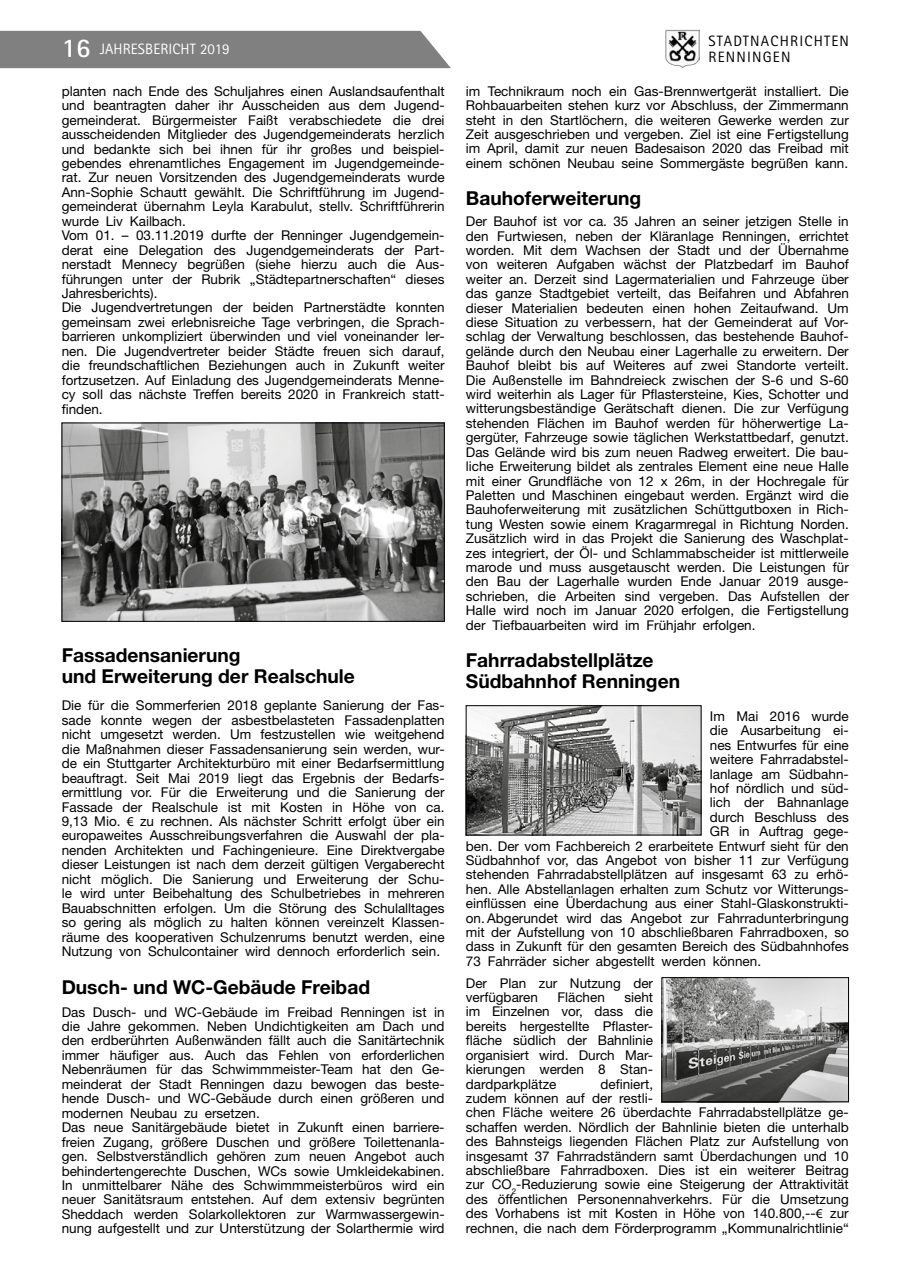
<style>
.page{position:relative;width:902px;height:1280px;background:#fff}
.page>*{position:absolute;margin:0;border:0;box-sizing:border-box;transform-origin:0 0}
.t1{font:700 27px "Rotis Sans Serif";color:#fff}
.t2{font:700 19.2px/20.7px "Helvetica Neue";color:#000}
.t3{font:15px "Rotis Sans Serif";letter-spacing:.08em;color:#000}
.t4{font:15px "Rotis Sans Serif";letter-spacing:.01em;color:#fff}
.t5{font:13.5px/14.4px "Helvetica Neue";color:#000}
.s1{font-family:"Myriad Pro"}
</style>
<div class="page">
<div style="left:0;top:31px;width:451px;height:37px;background:#808080"></div>
<img style="left:665px;top:30px;width:34px;height:38px">
<img style="left:64px;top:425px;width:378px;height:195px">
<div style="left:62px;top:423px;width:382px;height:199px;border:1px solid #000"></div>
<img style="left:468px;top:707px;width:231px;height:126px">
<div style="left:466px;top:705px;width:235px;height:130px;border:1px solid #000"></div>
<img style="left:663px;top:979px;width:183px;height:121px">
<div style="left:661px;top:977px;width:187px;height:125px;border:1px solid #000"></div>
<p class="t3" style="left:708px;top:32px;width:142px">STADTNACHRICHTEN</p>
<h1 class="t1" style="left:62px;top:31px;width:30px">16</h1>
<p class="t3" style="left:708px;top:48px;width:84px">RENNINGEN</p>
<p class="t4" style="left:100px;top:40px;width:15px">JAHRE</p>
<p class="t4" style="left:138px;top:40px;width:24px">SBERICHT</p>
<p class="t4" style="left:200px;top:40px;width:31px">2019</p>
<p class="t5" style="left:62px;top:83px;width:384px">planten nach Ende des Schuljahres einen Auslandsaufenthalt und beantragten daher ihr Ausscheiden aus dem Jugend&shy;gemeinderat. Bürgermeister Faißt verabschiedete die drei ausscheidenden Mitglieder des Jugendgemeinderats herzlich und bedankte sich bei ihnen für ihr großes und beispiel&shy;gebendes ehrenamtliches Engagement im Jugendgemeinde&shy;rat. Zur neuen Vorsitzenden des Jugendgemeinderats wurde Ann-Sophie Schautt gewählt. Die Schriftführung im Jugend&shy;gemeinderat übernahm Leyla Karabulut, stellv. Schriftführerin wurde Liv Kailbach.<br>Vom 01. – 03.11.2019 durfte der Renninger Jugendgemein&shy;derat eine Delegation des Jugendgemeinderats der Part&shy;nerstadt Mennecy begrüßen (siehe hierzu auch die Aus&shy;führungen unter der Rubrik „Städtepartnerschaften“ dieses Jahresberichts).<br>Die Jugendvertretungen der beiden Partnerstädte konnten gemeinsam zwei erlebnisreiche Tage verbringen, die Sprach&shy;barrieren unkompliziert überwinden und viel voneinander ler&shy;nen. Die Jugendvertreter beider Städte freuen sich darauf, die freundschaftlichen Beziehungen auch in Zukunft weiter fortzusetzen. Auf Einladung des Jugendgemeinderats Menne&shy;cy soll das nächste Treffen bereits 2020 in Frankreich statt&shy;finden.</p>
<p class="t5" style="left:466px;top:84px;width:384px;text-align:justify">im Technikraum noch ein Gas-Brennwertgerät installiert. Die Rohbauarbeiten stehen kurz vor Abschluss, der Zimmermann steht in den Startlöchern, die weiteren Gewerke werden zur Zeit ausgeschrieben und vergeben. Ziel ist eine Fertigstellung im April, damit zur neuen Badesaison 2020 das Freibad mit einem schönen Neubau seine Sommergäste begrüßen kann.</p>
<h2 class="t2" style="left:466px;top:188px;width:177px">Bauhoferweiterung</h2>
<p class="t5" style="left:466px;top:214px;width:384px;text-align:justify">Der Bauhof ist vor ca. 35 Jahren an seiner jetzigen Stelle in den Furtwiesen, neben der Kläranlage Renningen, errichtet worden. Mit dem Wachsen der Stadt und der Übernahme von weiteren Aufgaben wächst der Platzbedarf im Bauhof weiter an. Derzeit sind Lagermaterialien und Fahrzeuge über das ganze Stadtgebiet verteilt, das Beifahren und Abfahren dieser Materialien bedeuten einen hohen Zeitaufwand. Um diese Situation zu verbessern, hat der Gemeinderat auf Vor&shy;schlag der Verwaltung beschlossen, das bestehende Bauhof&shy;gelände durch den Neubau einer Lagerhalle zu erweitern. Der Bauhof bleibt bis auf Weiteres auf zwei Standorte verteilt.<br>Die Außenstelle im Bahndreieck zwischen der S-6 und S-60 wird weiterhin als Lager für Pflastersteine, Kies, Schotter und witterungsbeständige Gerätschaft dienen. Die zur Verfügung stehenden Flächen im Bauhof werden für höherwertige La&shy;gergüter, Fahrzeuge sowie täglichen Werkstattbedarf, genutzt.<br>Das Gelände wird bis zum neuen Radweg erweitert. Die bau&shy;liche Erweiterung bildet als zentrales Element eine neue Halle mit einer Grundfläche von 12 x 26m, in der Hochregale für Paletten und Maschinen eingebaut werden. Ergänzt wird die Bauhoferweiterung mit zusätzlichen Schüttgutboxen in Rich&shy;tung Westen sowie einem Kragarmregal in Richtung Norden.<br>Zusätzlich wird in das Projekt die Sanierung des Waschplat&shy;zes integriert, der Öl- und Schlammabscheider ist mittlerweile marode und muss ausgetauscht werden. Die Leistungen für den Bau der Lagerhalle wurden Ende Januar 2019 ausge&shy;schrieben, die Arbeiten sind vergeben. Das Aufstellen der Halle wird noch im Januar 2020 erfolgen, die Fertigstellung der Tiefbauarbeiten wird im Frühjahr erfolgen.</p>
<h2 class="t2" style="left:466px;top:649px;width:216px">Fahrradabstellplätze<br>Südbahnhof Renningen</h2>
<p class="t5" style="left:709px;top:709px;width:140px">Im Mai 2016 wurde</p>
<p class="t5" style="left:709px;top:723px;width:140px">die Ausarbeitung ei-</p>
<p class="t5" style="left:709px;top:737px;width:140px">nes Entwurfes für eine</p>
<p class="t5" style="left:709px;top:752px;width:140px">weitere Fahrradabstel-</p>
<p class="t5" style="left:709px;top:766px;width:140px">lanlage am Südbahn-</p>
<p class="t5" style="left:709px;top:781px;width:140px">hof nördlich und süd-</p>
<p class="t5" style="left:709px;top:795px;width:140px">lich der Bahnanlage</p>
<p class="t5" style="left:709px;top:809px;width:140px">durch Beschluss des</p>
<p class="t5" style="left:709px;top:824px;width:140px">GR in Auftrag gege-</p>
<p class="t5" style="left:466px;top:838px;width:384px">ben. Der vom Fachbereich 2 erarbeitete Entwurf sieht für den</p>
<p class="t5" style="left:466px;top:853px;width:384px">Südbahnhof vor, das Angebot von bisher 11 zur Verfügung</p>
<p class="t5" style="left:466px;top:867px;width:384px">stehenden Fahrradabstellplätzen auf insgesamt 63 zu erhö-</p>
<p class="t5" style="left:466px;top:881px;width:384px">hen. Alle Abstellanlagen erhalten zum Schutz vor Witterungs-</p>
<p class="t5" style="left:466px;top:896px;width:384px">einflüssen eine Überdachung aus einer Stahl-Glaskonstrukti-</p>
<p class="t5" style="left:466px;top:910px;width:384px">on. Abgerundet wird das Angebot zur Fahrradunterbringung</p>
<p class="t5" style="left:466px;top:925px;width:384px">mit der Aufstellung von 10 abschließbaren Fahrradboxen, so</p>
<p class="t5" style="left:466px;top:939px;width:384px">dass in Zukunft für den gesamten Bereich des Südbahnhofes</p>
<p class="t5" style="left:466px;top:954px;width:297px">73 Fahrräder sicher abgestellt werden können.</p>
<p class="t5" style="left:466px;top:975px;width:189px">Der Plan zur Nutzung der verfügbaren</p>
<h2 class="t2" style="left:62px;top:645px;width:294px">Fassadensanierung<br>und Erweiterung der Realschule</h2>
<p class="t5" style="left:62px;top:698px;width:384px;text-align:justify">Die für die Sommerferien 2018 geplante Sanierung der Fas&shy;sade konnte wegen der asbestbelasteten Fassadenplatten nicht umgesetzt werden. Um festzustellen wie weitgehend die Maßnahmen dieser Fassadensanierung sein werden, wur&shy;de ein Stuttgarter Architekturbüro mit einer Bedarfsermittlung beauftragt. Seit Mai 2019 liegt das Ergebnis der Bedarfs&shy;ermittlung vor. Für die Erweiterung und die Sanierung der Fassade der Realschule ist mit Kosten in Höhe von ca.<br>9,13 Mio. <span class="s1">€</span> zu rechnen. Als nächster Schritt erfolgt über ein europaweites Ausschreibungsverfahren die Auswahl der pla&shy;nenden Architekten und Fachingenieure. Eine Direktvergabe dieser Leistungen ist nach dem derzeit gültigen Vergaberecht nicht möglich. Die Sanierung und Erweiterung der Schu&shy;le wird unter Beibehaltung des Schulbetriebes in mehreren Bauabschnitten erfolgen. Um die Störung des Schulalltages so gering als möglich zu halten können vereinzelt Klassen&shy;räume des kooperativen Schulzenrums benutzt werden, eine Nutzung von Schulcontainer wird dennoch erforderlich sein.</p>
<h2 class="t2" style="left:62px;top:976px;width:310px">Dusch- und WC-Gebäude Freibad</h2>
<p class="t5" style="left:62px;top:1004px;width:384px">Das Dusch- und WC-Gebäude im Freibad Renningen ist in die Jahre gekommen. Neben Undichtigkeiten am Dach und den erdberührten Außenwänden fällt auch die Sanitärtechnik immer häufiger aus. Auch das Fehlen von erforderlichen Nebenräumen für das Schwimmmeister-Team hat den Ge&shy;meinderat der Stadt Renningen dazu bewogen das beste&shy;hende Dusch- und WC-Gebäude durch einen größeren und modernen Neubau zu ersetzen.<br>Das neue Sanitärgebäude bietet in Zukunft einen barriere&shy;freien Zugang, größere Duschen und größere Toilettenanla&shy;gen. Selbstverständlich gehören zum neuen Angebot auch behindertengerechte Duschen, WCs sowie Umkleidekabinen.<br>In unmittelbarer Nähe des Schwimmmeisterbüros wird ein neuer Sanitätsraum entstehen. Auf dem extensiv begrünten Sheddach werden Solarkollektoren zur Warmwassergewin&shy;nung aufgestellt und zur Unterstützung der Solarthermie wird</p>
<p class="t5" style="left:466px;top:990px;width:189px;text-align:justify;text-indent:158px">sieht im Einzelnen vor, dass die bereits hergestellte Pflaster&shy;fläche südlich der Bahnlinie organisiert wird. Durch Mar&shy;kierungen werden 8 Stan&shy;dardparkplätze</p>
<p class="t5" style="left:557px;top:990px;width:49px">Flächen</p>
<p class="t5" style="left:466px;top:1076px;width:384px;text-indent:135px">definiert,<br>zudem können auf der restli-<br>chen Fläche weitere 26 überdachte Fahrradabstellplätze ge&shy;schaffen werden. Nördlich der Bahnlinie bieten die unterhalb des Bahnsteigs liegenden Flächen Platz zur Aufstellung von insgesamt 37 Fahrradständern samt Überdachungen und 10 abschließbare Fahrradboxen. Dies ist ein weiterer Beitrag zur CO<sub>2</sub>-Reduzierung sowie eine Steigerung der Attraktivität des öffentlichen Personennahverkehrs. Für die Umsetzung des Vorhabens ist mit Kosten in Höhe von 140.800,--<span class="s1">€</span> zur rechnen, die nach dem Förderprogramm „Kommunalrichtlinie“</p>
</div>
